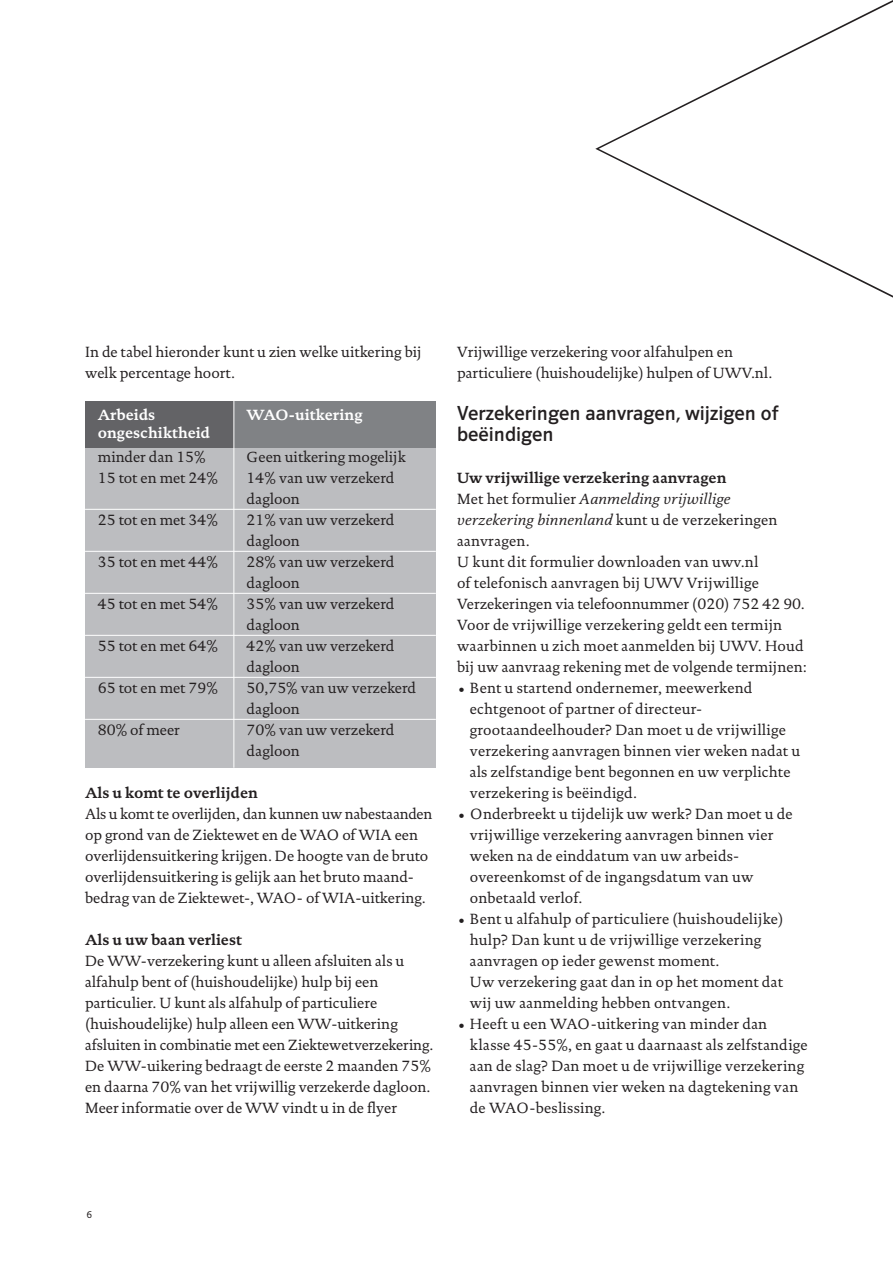
<style>
.page{position:relative;width:893px;height:1263px;background:#fff}
.page>*{position:absolute;margin:0;border:0;box-sizing:border-box;transform-origin:0 0}
.t1{font:21px/21px "UWV Sans";color:#231f20}
.t2{font:15px/21px "DTL Documenta T";color:#231f20}
.t3{font:700 15px "DTL Documenta T";color:#231f20}
.t4{font:700 15px "DTL Documenta T";color:#fff}
.t5{font:9.75px "DTL Documenta Sans T";color:#231f20}
.s1{font-weight:700}
.s2{font-style:italic}
</style>
<div class="page">
<div style="left:85px;top:402px;width:351px;height:212px;background:#636366"></div>
<div style="left:234px;top:402px;width:202px;height:212px;background:#808285"></div>
<div style="left:85px;top:448px;width:351px;height:320px;background:#bcbdc0"></div>
<hr style="left:234px;top:399px;width:1px;height:369px;background:#fff">
<hr style="left:85px;top:509px;width:351px;height:1px;background:#fff">
<hr style="left:85px;top:551px;width:351px;height:1px;background:#fff">
<hr style="left:85px;top:593px;width:351px;height:1px;background:#fff">
<hr style="left:85px;top:635px;width:351px;height:1px;background:#fff">
<hr style="left:85px;top:677px;width:351px;height:1px;background:#fff">
<hr style="left:85px;top:719px;width:351px;height:1px;background:#fff">
<svg style="left:595px;top:0;width:298px;height:298px"></svg>
<p class="t2" style="left:85px;top:341px;width:338px">In de tabel hieronder kunt u zien welke uitkering bij welk percentage hoort.</p>
<p class="t4" style="left:98px;top:406px;width:59px">Arbeids</p>
<p class="t4" style="left:247px;top:406px;width:118px">WAO-uitkering</p>
<p class="t4" style="left:98px;top:424px;width:114px">ongeschiktheid</p>
<p class="t2" style="left:98px;top:446px;width:109px">minder dan 15%</p>
<p class="t2" style="left:247px;top:446px;width:161px">Geen uitkering mogelijk</p>
<p class="t2" style="left:98px;top:467px;width:122px">15 tot en met 24%</p>
<p class="t2" style="left:247px;top:467px;width:149px">14% van uw verzekerd dagloon</p>
<p class="t2" style="left:98px;top:509px;width:122px">25 tot en met 34%</p>
<p class="t2" style="left:247px;top:509px;width:149px">21% van uw verzekerd dagloon</p>
<p class="t2" style="left:98px;top:551px;width:122px">35 tot en met 44%</p>
<p class="t2" style="left:247px;top:551px;width:149px">28% van uw verzekerd dagloon</p>
<p class="t2" style="left:98px;top:593px;width:122px">45 tot en met 54%</p>
<p class="t2" style="left:247px;top:593px;width:149px">35% van uw verzekerd dagloon</p>
<p class="t2" style="left:98px;top:635px;width:122px">55 tot en met 64%</p>
<p class="t2" style="left:247px;top:635px;width:149px">42% van uw verzekerd dagloon</p>
<p class="t2" style="left:98px;top:677px;width:122px">65 tot en met 79%</p>
<p class="t2" style="left:247px;top:677px;width:171px">50,75% van uw verzekerd dagloon</p>
<p class="t2" style="left:98px;top:719px;width:84px">80% of meer</p>
<p class="t2" style="left:247px;top:719px;width:149px">70% van uw verzekerd dagloon</p>
<p class="t3" style="left:85px;top:784px;width:174px">Als u komt te overlijden</p>
<p class="t2" style="left:85px;top:803px;width:349px">Als u komt te overlijden, dan kunnen uw nabestaanden op grond van de Ziektewet en de WAO of WIA een overlijdensuitkering krijgen. De hoogte van de bruto overlijdensuitkering is gelijk aan het bruto maand&shy;bedrag van de Ziektewet-, WAO- of WIA-uitkering.</p>
<p class="t3" style="left:85px;top:931px;width:159px">Als u uw baan verliest</p>
<p class="t2" style="left:85px;top:950px;width:350px">De WW-verzekering kunt u alleen afsluiten als u alfahulp bent of (huishoudelijke) hulp bij een particulier. U kunt als alfahulp of particuliere (huishoudelijke) hulp alleen een WW-uitkering afsluiten in combinatie met een Ziektewetverzekering.<br>De WW-uikering bedraagt de eerste 2 maanden 75% en daarna 70% van het vrijwillig verzekerde dagloon.<br>Meer informatie over de WW vindt u in de flyer</p>
<p class="t2" style="left:457px;top:341px;width:317px">Vrijwillige verzekering voor alfahulpen en particuliere (huishoudelijke) hulpen of UWV.nl.</p>
<h1 class="t1" style="left:457px;top:405px;width:323px">Verzekeringen aanvragen, wijzigen of beëindigen</h1>
<p class="t2" style="left:457px;top:467px;width:351px"><span class="s1">Uw vrijwillige verzekering aanvragen<br></span>Met het formulier <span class="s2">Aanmelding vrijwillige verzekering binnenland</span> kunt u de verzekeringen aanvragen.<br>U kunt dit formulier downloaden van uwv.nl<br>of telefonisch aanvragen bij UWV Vrijwillige Verzekeringen via telefoonnummer (020) 752 42 90.<br>Voor de vrijwillige verzekering geldt een termijn waarbinnen u zich moet aanmelden bij UWV. Houd bij uw aanvraag rekening met de volgende termijnen:</p>
<p class="t2" style="left:470px;top:677px;width:332px;text-indent:-13px">• Bent u startend ondernemer, meewerkend echtgenoot of partner of directeur&shy;grootaandeelhouder? Dan moet u de vrijwillige verzekering aanvragen binnen vier weken nadat u als zelfstandige bent begonnen en uw verplichte verzekering is beëindigd.</p>
<p class="t2" style="left:470px;top:803px;width:324px;text-indent:-13px">• Onderbreekt u tijdelijk uw werk? Dan moet u de vrijwillige verzekering aanvragen binnen vier weken na de einddatum van uw arbeids&shy;overeenkomst of de ingangsdatum van uw onbetaald verlof.</p>
<p class="t2" style="left:470px;top:908px;width:315px;text-indent:-13px">• Bent u alfahulp of particuliere (huishoudelijke) hulp? Dan kunt u de vrijwillige verzekering aanvragen op ieder gewenst moment.<br>Uw verzekering gaat dan in op het moment dat wij uw aanmelding hebben ontvangen.</p>
<p class="t2" style="left:470px;top:1013px;width:339px;text-indent:-13px">• Heeft u een WAO-uitkering van minder dan klasse 45-55%, en gaat u daarnaast als zelfstandige aan de slag? Dan moet u de vrijwillige verzekering aanvragen binnen vier weken na dagtekening van de WAO-beslissing.</p>
<p class="t5" style="left:87px;top:1209px;width:7px">6</p>
</div>
